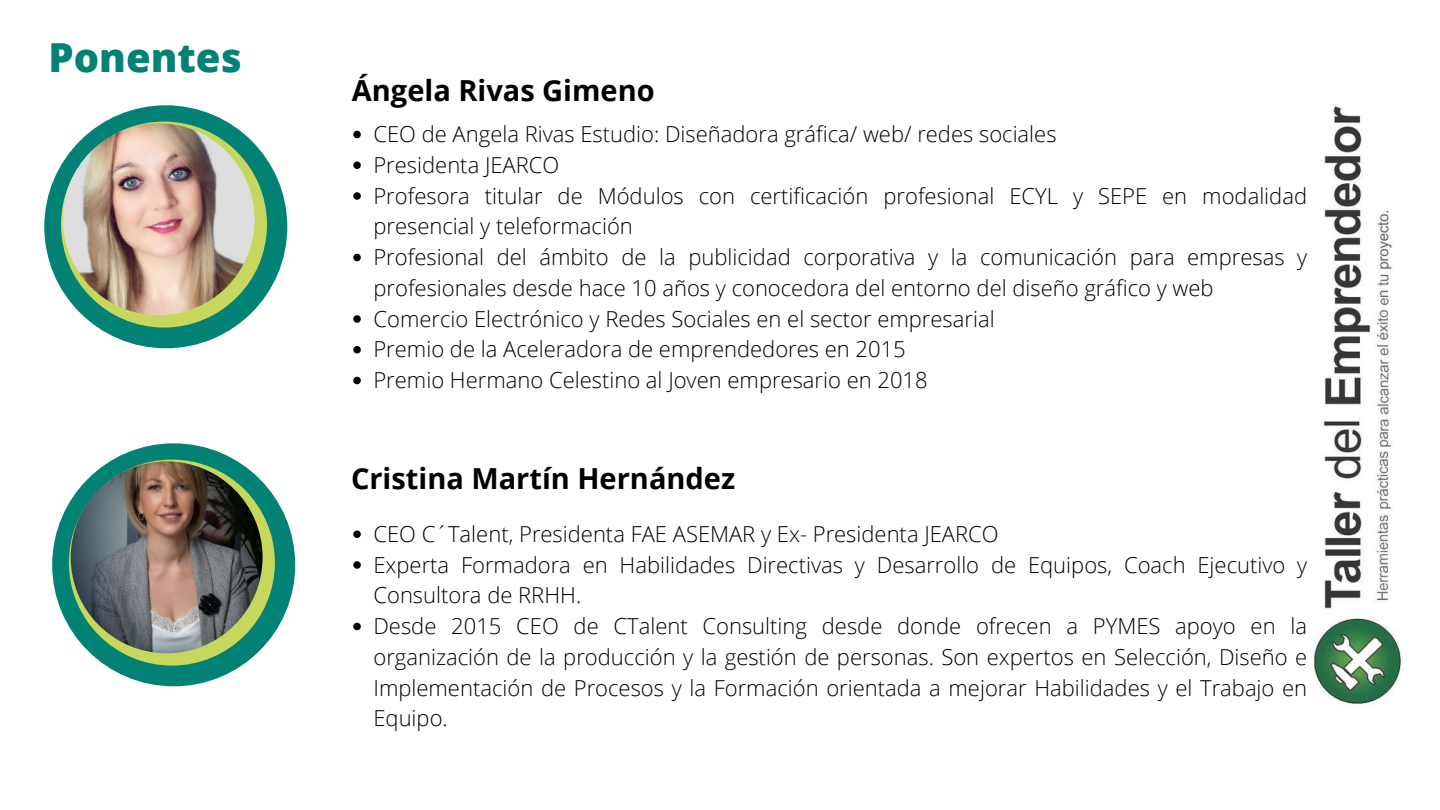
<style>
.page{position:relative;width:1440px;height:810px;background:#fff}
.page>*{position:absolute;margin:0;border:0;box-sizing:border-box;transform-origin:0 0}
.t1{font:800 40px "Open Sans";color:#018274}
.t2{font:700 29px "Open Sans";color:#000}
.t3{font:300 22px/30.8px "Open Sans";color:#000}
</style>
<div class="page">
<img style="left:1313px;top:104px;width:90px;height:601px">
<div style="left:44px;top:105px;width:243px;height:243px;background:#018274;border-radius:50%"></div>
<div style="left:61px;top:122px;width:206px;height:206px;background:#c7d75d;border-radius:50%"></div>
<img style="left:63px;top:123px;width:192px;height:192px;border-radius:50%">
<svg style="left:353px;top:131px;width:8px;height:7px"></svg>
<svg style="left:353px;top:162px;width:8px;height:7px"></svg>
<svg style="left:353px;top:192px;width:8px;height:8px"></svg>
<svg style="left:353px;top:254px;width:8px;height:7px"></svg>
<svg style="left:353px;top:315px;width:8px;height:8px"></svg>
<svg style="left:353px;top:346px;width:8px;height:8px"></svg>
<svg style="left:353px;top:377px;width:8px;height:7px"></svg>
<svg style="left:353px;top:531px;width:8px;height:7px"></svg>
<svg style="left:353px;top:561px;width:8px;height:8px"></svg>
<svg style="left:353px;top:623px;width:8px;height:7px"></svg>
<div style="left:52px;top:443px;width:243px;height:243px;background:#018274;border-radius:50%"></div>
<div style="left:69px;top:460px;width:206px;height:206px;background:#c7d75d;border-radius:50%"></div>
<img style="left:71px;top:461px;width:192px;height:192px;border-radius:50%">
<h1 class="t1" style="left:48px;top:30px;width:195px">Ponentes</h1>
<h2 class="t2" style="left:352px;top:70px;width:304px">Ángela Rivas Gimeno</h2>
<p class="t3" style="left:373px;top:118px;width:935px">CEO de Angela Rivas Estudio: Diseñadora gráfica/ web/ redes sociales<br>Presidenta JEARCO<br>Profesora titular de Módulos con certificación profesional ECYL y SEPE en modalidad presencial y teleformación<br>Profesional del ámbito de la publicidad corporativa y la comunicación para empresas y profesionales desde hace 10 años y conocedora del entorno del diseño gráfico y web Comercio Electrónico y Redes Sociales en el sector empresarial<br>Premio de la Aceleradora de emprendedores en 2015<br>Premio Hermano Celestino al Joven empresario en 2018</p>
<h2 class="t2" style="left:351px;top:458px;width:386px">Cristina Martín Hernández</h2>
<p class="t3" style="left:373px;top:518px;width:935px">CEO C´Talent, Presidenta FAE ASEMAR y Ex- Presidenta JEARCO<br>Experta Formadora en Habilidades Directivas y Desarrollo de Equipos, Coach Ejecutivo y Consultora de RRHH.<br>Desde 2015 CEO de CTalent Consulting desde donde ofrecen a PYMES apoyo en la organización de la producción y la gestión de personas. Son expertos en Selección, Diseño e Implementación de Procesos y la Formación orientada a mejorar Habilidades y el Trabajo en Equipo.</p>
</div>
